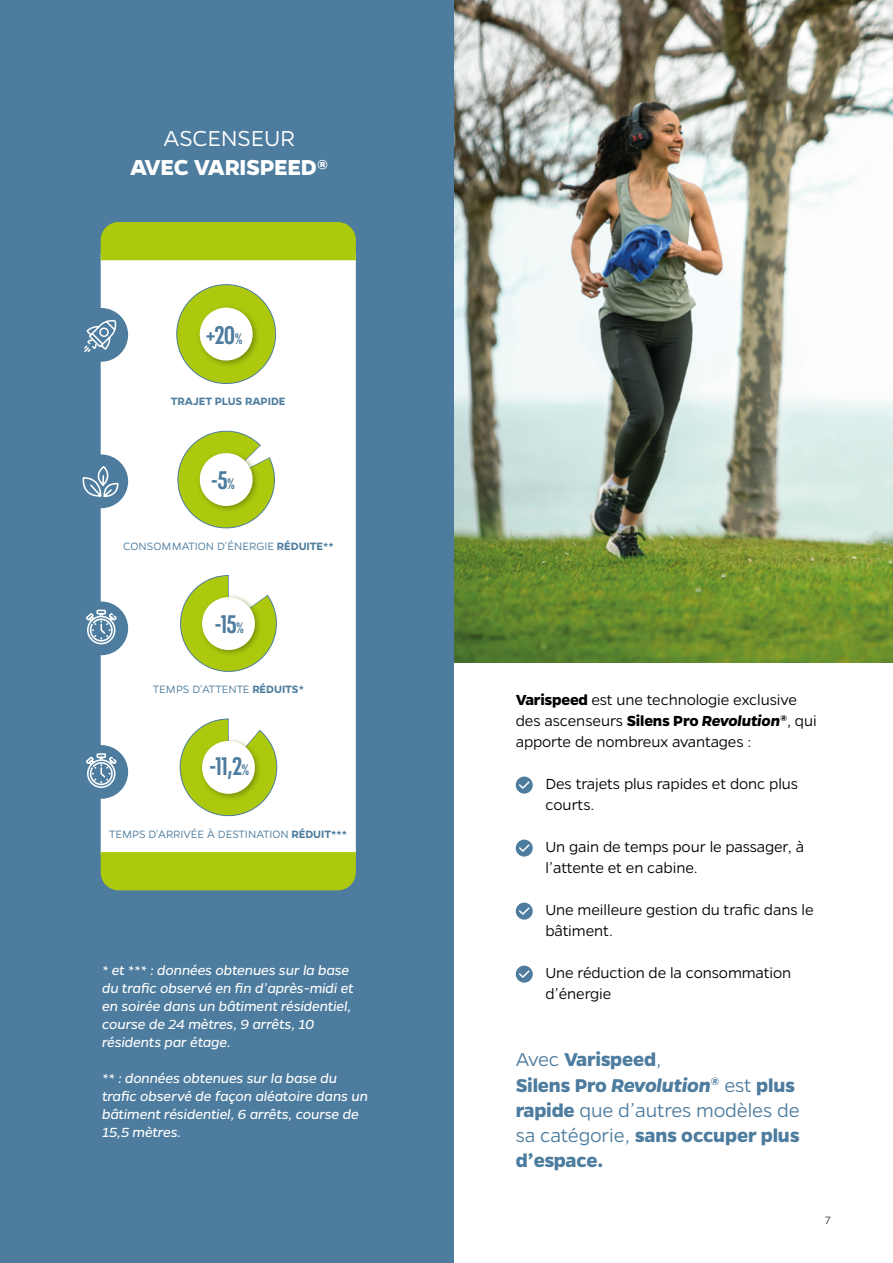
<style>
.page{position:relative;width:893px;height:1263px;background:#fff}
.page>*{position:absolute;margin:0;border:0;box-sizing:border-box;transform-origin:0 0}
.t1{font:700 condensed 25.05px "Neue Plak";color:#4d7c9e}
.t2{font:700 24.45px "Gentona";letter-spacing:-.015em;color:#fff}
.t3{font:300 24.45px "Gentona";letter-spacing:-.01em;color:#fff}
.t4{font:700 21px/25.2px "Gentona";letter-spacing:-.01em;color:#4d7c9e}
.t5{font:300 16.5px/21px "Gentona";letter-spacing:-.01em;color:#000}
.t6{font:italic 15px/18px "Gentona";letter-spacing:-.01em;color:#fff}
.t7{font:300 12px "Gentona";letter-spacing:-.005em;color:#4d7c9e}
.t8{font:600 12px "Gentona";color:#4d7c9e}
.t9{font:300 12px "Gentona";color:#333e47}
.s1{font-size:15px}
.s2{font-weight:600}
.s3{font-weight:700}
.s4{font-weight:700;font-style:italic}
.s5{font-weight:300}
.s6{font-style:italic}
</style>
<div class="page">
<img style="left:453px;top:0;width:440px;height:663px">
<div style="left:0;top:0;width:453px;height:1263px;background:#4d7c9e"></div>
<div style="left:516px;top:777px;width:16px;height:16px;background:#4d7c9e;border-radius:50%"></div>
<div style="left:516px;top:776px;width:17px;height:18px;border:2px solid #4d7c9e;border-radius:50%"></div>
<svg style="left:517px;top:780px;width:14px;height:10px"></svg>
<div style="left:516px;top:840px;width:16px;height:16px;background:#4d7c9e;border-radius:50%"></div>
<div style="left:516px;top:839px;width:17px;height:18px;border:2px solid #4d7c9e;border-radius:50%"></div>
<svg style="left:517px;top:843px;width:14px;height:10px"></svg>
<div style="left:516px;top:903px;width:16px;height:16px;background:#4d7c9e;border-radius:50%"></div>
<div style="left:516px;top:902px;width:17px;height:18px;border:2px solid #4d7c9e;border-radius:50%"></div>
<svg style="left:517px;top:906px;width:14px;height:10px"></svg>
<div style="left:516px;top:966px;width:16px;height:16px;background:#4d7c9e;border-radius:50%"></div>
<div style="left:516px;top:965px;width:17px;height:18px;border:2px solid #4d7c9e;border-radius:50%"></div>
<svg style="left:517px;top:969px;width:14px;height:10px"></svg>
<div style="left:101px;top:260px;width:255px;height:592px;background:#fff"></div>
<div style="left:101px;top:710px;width:255px;height:26px;background:#fff"></div>
<div style="left:100px;top:413px;width:256px;height:26px;background:#fff"></div>
<div style="left:100px;top:560px;width:256px;height:26px;background:#fff"></div>
<div style="left:101px;top:273px;width:255px;height:26px;background:#fff"></div>
<div style="left:101px;top:222px;width:255px;height:38px;background:#adc90d"></div>
<div style="left:101px;top:852px;width:255px;height:38px;background:#adc90d"></div>
<svg style="left:174px;top:575px;width:109px;height:103px"></svg>
<svg style="left:174px;top:719px;width:109px;height:102px"></svg>
<div style="left:177px;top:285px;width:99px;height:98px;background:#adc90d;border-radius:50%"></div>
<div style="left:196px;top:304px;width:64px;height:64px;background:#697c0a;opacity:.75"></div>
<div style="left:200px;top:308px;width:53px;height:53px;background:#fff;border-radius:50%"></div>
<div style="left:74px;top:601px;width:54px;height:54px;background:#4d7c9e;border-radius:50%"></div>
<svg style="left:86px;top:609px;width:31px;height:36px"></svg>
<div style="left:74px;top:745px;width:54px;height:54px;background:#4d7c9e;border-radius:50%"></div>
<svg style="left:86px;top:753px;width:31px;height:35px"></svg>
<svg style="left:171px;top:430px;width:110px;height:105px"></svg>
<div style="left:74px;top:454px;width:54px;height:54px;background:#4d7c9e;border-radius:50%"></div>
<svg style="left:82px;top:467px;width:37px;height:31px"></svg>
<div style="left:74px;top:308px;width:54px;height:54px;background:#4d7c9e;border-radius:50%"></div>
<svg style="left:84px;top:320px;width:33px;height:32px"></svg>
<h2 class="t3" style="left:164px;top:124px;width:133px">ASCENSEUR</h2>
<h2 class="t2" style="left:130px;top:153px;width:200px">AVEC VARISPEED®</h2>
<h1 class="t1" style="left:206px;top:317px;width:38px">+20<span class="s1">%</span></h1>
<p class="t8" style="left:171px;top:395px;width:116px">TRAJET PLUS RAPIDE</p>
<h1 class="t1" style="left:211px;top:462px;width:25px">-5<span class="s1">%</span></h1>
<p class="t7" style="left:123px;top:539px;width:212px">CONSOMMATION D’ÉNERGIE <span class="s2">RÉDUITE**</span></p>
<h1 class="t1" style="left:215px;top:606px;width:30px">-15<span class="s1">%</span></h1>
<p class="t7" style="left:153px;top:683px;width:153px">TEMPS D’ATTENTE <span class="s2">RÉDUITS*</span></p>
<h1 class="t1" style="left:209px;top:748px;width:41px">-11,2<span class="s1">%</span></h1>
<p class="t7" style="left:109px;top:827px;width:239px">TEMPS D’ARRIVÉE À DESTINATION <span class="s2">RÉDUIT***</span></p>
<p class="t6" style="left:102px;top:961px;width:253px">* et *** : données obtenues sur la base du trafic observé en fin d’après-midi et en soirée dans un bâtiment résidentiel, course de 24 mètres, 9 arrêts, 10 résidents par étage.</p>
<p class="t6" style="left:102px;top:1069px;width:267px">** : données obtenues sur la base du trafic observé de façon aléatoire dans un bâtiment résidentiel, 6 arrêts, course de<br>15,5 mètres.</p>
<p class="t5" style="left:516px;top:689px;width:303px"><span class="s3">Varispeed</span> est une technologie exclusive des ascenseurs <span class="s3">Silens Pro</span> <span class="s4">Revolution</span><sup>®</sup>, qui apporte de nombreux avantages :</p>
<p class="t5" style="left:545px;top:773px;width:254px">Des trajets plus rapides et donc plus courts.</p>
<p class="t5" style="left:545px;top:836px;width:260px">Un gain de temps pour le passager, à l’attente et en cabine.</p>
<p class="t5" style="left:545px;top:899px;width:270px">Une meilleure gestion du trafic dans le bâtiment.</p>
<p class="t5" style="left:545px;top:962px;width:247px">Une réduction de la consommation d’énergie</p>
<p class="t4" style="left:516px;top:1047px;width:286px"><span class="s5">Avec</span> Varispeed<span class="s5">,<br></span>Silens Pro <span class="s6">Revolution</span><sup>®</sup> <span class="s5">est</span> plus rapide <span class="s5">que d’autres modèles de sa catégorie,</span> sans occuper plus d’espace.</p>
<p class="t9" style="left:825px;top:1214px;width:7px">7</p>
</div>
